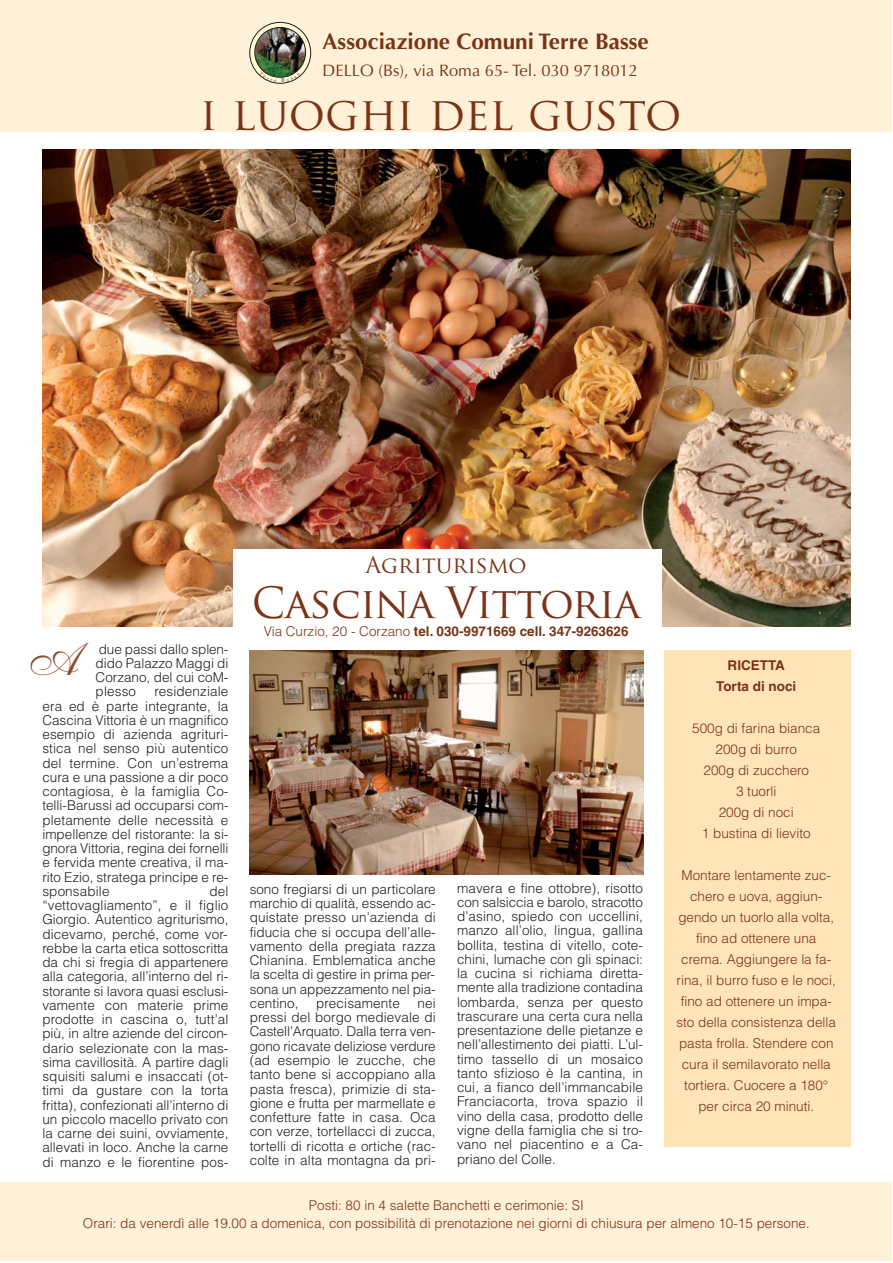
<style>
.page{position:relative;width:893px;height:1263px;background:#fff}
.page>*{position:absolute;margin:0;border:0;box-sizing:border-box;transform-origin:0 0}
.t1{font:45px "Trajan Pro";color:#793316}
.t2{font:45px "Shelley Allegro BT";color:#8c4f2e}
.t3{font:42px "Trajan Pro";letter-spacing:-.025em;color:#793316}
.t4{font:700 22.5px "Optima";color:#793316}
.t5{font:22.5px "Trajan Pro";color:#793316}
.t6{font:16.5px "Optima";color:#793316}
.t7{font:300 13.5px/14.2px "Helvetica";color:#231f20;text-align:justify}
.t8{font:300 13.5px/21px "Helvetica";color:#793316;text-align:center}
.t9{font:700 13.5px/21px "Helvetica";color:#793316;text-align:center}
.s1{font-weight:300}
</style>
<div class="page">
<div style="left:0;top:1182px;width:892px;height:78px;background:#fff0d8"></div>
<img style="left:250px;top:650px;width:393px;height:224px">
<img style="left:42px;top:150px;width:808px;height:477px">
<div style="left:0;top:0;width:892px;height:132px;background:#fff0d8"></div>
<svg style="left:250px;top:22px;width:61px;height:61px"></svg>
<img style="left:255px;top:27px;width:51px;height:50px;border-radius:50%">
<div style="left:255px;top:27px;width:51px;height:50px;border:1px solid #231f20;border-radius:50%"></div>
<div style="left:664px;top:651px;width:186px;height:496px;background:#ffe4b8"></div>
<div style="left:233px;top:550px;width:428px;height:83px;background:#fff"></div>
<svg style="left:259px;top:71px;width:41px;height:11px"></svg>
<h3 class="t4" style="left:323px;top:32px;width:328px">Associazione Comuni Terre Basse</h3>
<p class="t6" style="left:323px;top:60px;width:317px">DELLO (Bs), via Roma 65- Tel. 030 9718012</p>
<h1 class="t1" style="left:200px;top:88px;width:483px">i luoghi del gusto</h1>
<h3 class="t5" style="left:365px;top:552px;width:163px">Agriturismo</h3>
<h2 class="t3" style="left:252px;top:579px;width:390px">Cascina Vittoria</h2>
<p class="t9" style="left:264px;top:622px;width:366px"><span class="s1">Via Curzio, 20 - Corzano</span> tel. 030-9971669 cell. 347-9263626</p>
<h1 class="t2" style="left:24px;top:643px;width:55px">A</h1>
<p class="t7" style="left:96px;top:643px;width:134px">due passi dallo splen&shy;dido Palazzo Maggi di Corzano, del cui coM&shy;plesso</p>
<p class="t9" style="left:716px;top:656px;width:82px">RICETTA<br>Torta di noci</p>
<p class="t8" style="left:692px;top:719px;width:130px">500g di farina bianca<br>200g di burro<br>200g di zucchero<br>3 tuorli<br>200g di noci<br>1 bustina di lievito</p>
<p class="t8" style="left:676px;top:866px;width:161px">Montare lentamente zuc&shy;chero e uova, aggiun&shy;gendo un tuorlo alla volta, fino ad ottenere una crema. Aggiungere la fa&shy;rina, il burro fuso e le noci, fino ad ottenere un impa&shy;sto della consistenza della pasta frolla. Stendere con cura il semilavorato nella tortiera. Cuocere a 180° per circa 20 minuti.</p>
<p class="t7" style="left:42px;top:686px;width:188px;text-indent:112px">residenziale era ed è parte integrante, la Cascina Vittoria è un magnifico esempio di azienda agrituri&shy;stica nel senso più autentico del termine. Con un’estrema cura e una passione a dir poco contagiosa, è la famiglia Co&shy;telli-Barussi ad occuparsi com&shy;pletamente delle necessità e impellenze del ristorante: la si&shy;gnora Vittoria, regina dei fornelli e fervida mente creativa, il ma&shy;rito Ezio, stratega principe e re&shy;sponsabile</p>
<p class="t7" style="left:457px;top:882px;width:188px">mavera e fine ottobre), risotto con salsiccia e barolo, stracotto d’asino, spiedo con uccellini, manzo all’olio, lingua, gallina bollita, testina di vitello, cote&shy;chini, lumache con gli spinaci: la cucina si richiama diretta&shy;mente alla tradizione contadina lombarda, senza per questo trascurare una certa cura nella presentazione delle pietanze e nell’allestimento dei piatti. L’ul&shy;timo tassello di un mosaico tanto sfizioso è la cantina, in cui, a fianco dell’immancabile Franciacorta, trova spazio il vino della casa, prodotto delle vigne della famiglia che si tro&shy;vano nel piacentino e a Ca&shy;priano del Colle.</p>
<p class="t8" style="left:83px;top:1197px;width:728px;line-height:18px">Posti: 80 in 4 salette Banchetti e cerimonie: SI<br>Orari: da venerdì alle 19.00 a domenica, con possibilità di prenotazione nei giorni di chiusura per almeno 10-15 persone.</p>
<p class="t7" style="left:42px;top:885px;width:188px;text-indent:167px">del “vettovagliamento”, e il figlio Giorgio. Autentico agriturismo, dicevamo, perché, come vor&shy;rebbe la carta etica sottoscritta da chi si fregia di appartenere alla categoria, all’interno del ri&shy;storante si lavora quasi esclusi&shy;vamente con materie prime prodotte in cascina o, tutt’al più, in altre aziende del circon&shy;dario selezionate con la mas&shy;sima cavillosità. A partire dagli squisiti salumi e insaccati (ot&shy;timi da gustare con la torta fritta), confezionati all’interno di un piccolo macello privato con la carne dei suini, ovviamente, allevati in loco. Anche la carne di manzo e le fiorentine pos-</p>
<p class="t7" style="left:250px;top:883px;width:188px">sono fregiarsi di un particolare marchio di qualità, essendo ac&shy;quistate presso un’azienda di fiducia che si occupa dell’alle&shy;vamento della pregiata razza Chianina. Emblematica anche la scelta di gestire in prima per&shy;sona un appezzamento nel pia&shy;centino,</p>
<p class="t7" style="left:250px;top:997px;width:188px;text-indent:168px">nei pressi del borgo medievale di Castell’Arquato. Dalla terra ven&shy;gono ricavate deliziose verdure (ad esempio le zucche, che tanto bene si accoppiano alla pasta fresca), primizie di sta&shy;gione e frutta per marmellate e confetture fatte in casa. Oca con verze, tortellacci di zucca, tortelli di ricotta e ortiche (rac&shy;colte in alta montagna da pri-</p>
<p class="t7" style="left:316px;top:997px;width:85px">precisamente</p>
</div>
